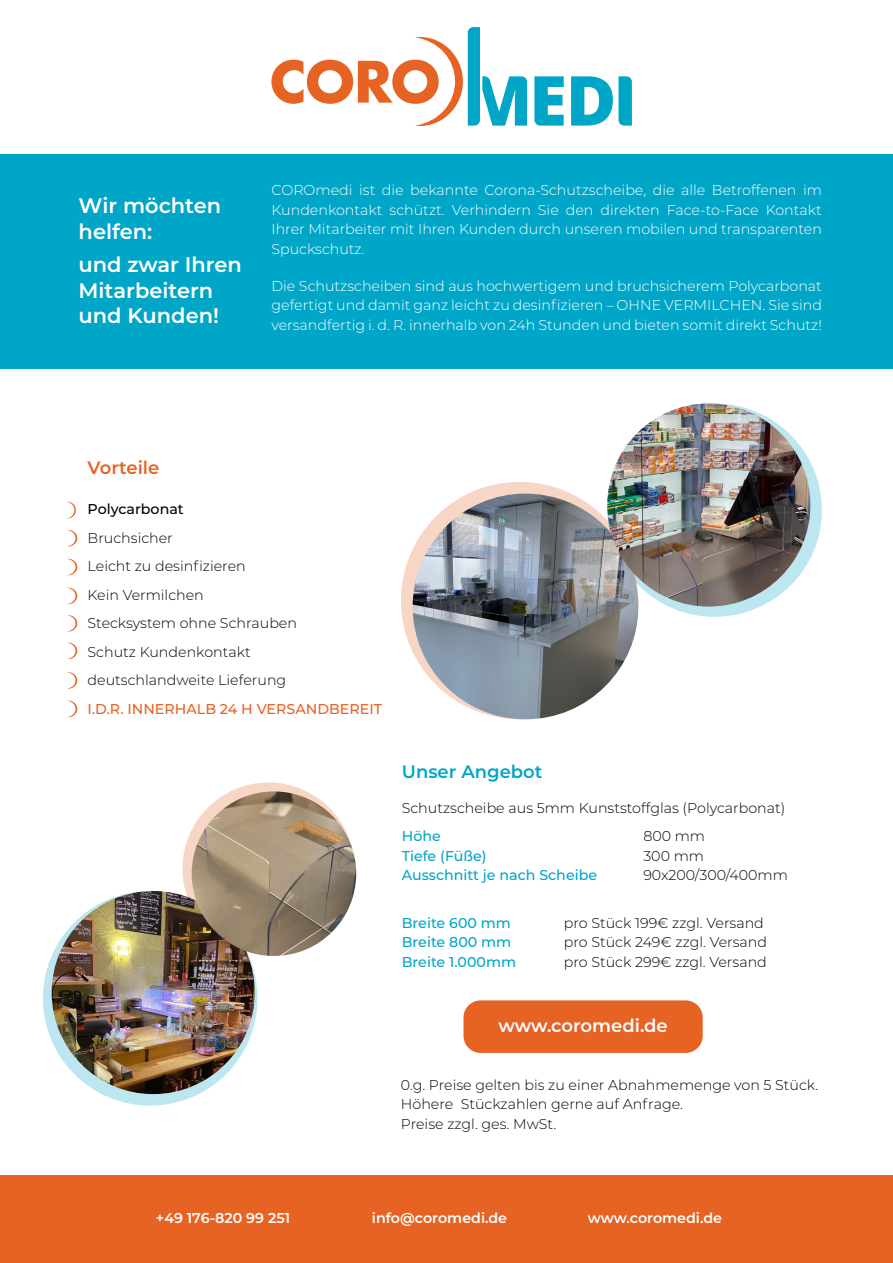
<style>
.page{position:relative;width:893px;height:1263px;background:#fff}
.page>*{position:absolute;margin:0;border:0;box-sizing:border-box;transform-origin:0 0}
.t1{font:600 21px/25.2px "Montserrat";color:#fff}
.t2{font:600 18px "Montserrat";color:#fff}
.t3{font:600 18px "Montserrat";color:#00a6c7}
.t4{font:600 18px "Montserrat";color:#e66324}
.t5{font:300 14.25px/19.5px "Montserrat";color:#fff;text-align:justify}
.t6{font:300 14.25px/28.5px "Montserrat";color:#000}
.t7{font:500 14.25px "Montserrat";color:#00a6c7}
.t8{font:600 14.25px "Montserrat";color:#fff}
.t9{font:500 14.25px "Montserrat";color:#e66324}
.t10{font:500 14.25px "Montserrat";color:#000}
</style>
<div class="page">
<div style="left:0;top:154px;width:893px;height:215px;background:#00a6c7"></div>
<div style="left:0;top:1175px;width:893px;height:88px;background:#e66324"></div>
<svg style="left:607px;top:403px;width:215px;height:214px;background:#bee6ee"></svg>
<svg style="left:401px;top:482px;width:237px;height:237px;background:#f3d3c4"></svg>
<svg style="left:43px;top:891px;width:215px;height:215px;background:#bde4ec"></svg>
<svg style="left:182px;top:782px;width:173px;height:173px;background:#f7d8c9"></svg>
<svg style="left:534px;top:76px;width:30px;height:50px"></svg>
<svg style="left:571px;top:76px;width:61px;height:50px"></svg>
<svg style="left:271px;top:27px;width:256px;height:99px"></svg>
<img style="left:413px;top:494px;width:225px;height:225px;border-radius:113px">
<img style="left:607px;top:403px;width:203px;height:204px;border-radius:102px">
<img style="left:52px;top:891px;width:203px;height:203px;border-radius:102px">
<img style="left:192px;top:791px;width:164px;height:165px;border-radius:82px">
<svg style="left:67px;top:530px;width:10px;height:16px"></svg>
<svg style="left:68px;top:559px;width:9px;height:16px"></svg>
<svg style="left:68px;top:588px;width:9px;height:16px"></svg>
<svg style="left:67px;top:615px;width:10px;height:17px"></svg>
<svg style="left:67px;top:642px;width:10px;height:17px"></svg>
<svg style="left:67px;top:672px;width:10px;height:17px"></svg>
<svg style="left:67px;top:700px;width:10px;height:17px"></svg>
<svg style="left:67px;top:502px;width:9px;height:16px"></svg>
<div style="left:463px;top:1000px;width:240px;height:53px;background:#e66324;border-radius:17px"></div>
<h1 class="t1" style="left:79px;top:192px;width:144px">Wir möchten helfen:</h1>
<h1 class="t1" style="left:79px;top:251px;width:165px">und zwar Ihren<br>Mitarbeitern und Kunden!</h1>
<p class="t5" style="left:271px;top:180px;width:552px">COROmedi ist die bekannte Corona-Schutzscheibe, die alle Betroffenen im Kundenkontakt schützt. Verhindern Sie den direkten Face-to-Face Kontakt Ihrer Mitarbeiter mit Ihren Kunden durch unseren mobilen und transparenten Spuckschutz.</p>
<p class="t5" style="left:271px;top:275px;width:552px">Die Schutzscheiben sind aus hochwertigem und bruchsicherem Polycarbonat gefertigt und damit ganz leicht zu desinfizieren – OHNE VERMILCHEN. Sie sind versandfertig i. d. R. innerhalb von 24h Stunden und bieten somit direkt Schutz!</p>
<p class="t4" style="left:88px;top:454px;width:73px">Vorteile</p>
<p class="t10" style="left:88px;top:499px;width:98px">Polycarbonat</p>
<p class="t6" style="left:88px;top:523px;width:211px">Bruchsicher<br>Leicht zu desinfizieren<br>Kein Vermilchen<br>Stecksystem ohne Schrauben<br>Schutz Kundenkontakt deutschlandweite Lieferung</p>
<p class="t9" style="left:88px;top:699px;width:296px">I.D.R. INNERHALB 24 H VERSANDBEREIT</p>
<p class="t3" style="left:402px;top:759px;width:142px">Unser Angebot</p>
<p class="t6" style="left:402px;top:794px;width:385px">Schutzscheibe aus 5mm Kunststoffglas (Polycarbonat)</p>
<p class="t7" style="left:402px;top:826px;width:41px">Höhe</p>
<p class="t6" style="left:643px;top:822px;width:63px">800 mm</p>
<p class="t7" style="left:402px;top:846px;width:86px">Tiefe (Füße)</p>
<p class="t6" style="left:643px;top:841px;width:62px">300 mm</p>
<p class="t7" style="left:402px;top:865px;width:197px">Ausschnitt je nach Scheibe</p>
<p class="t6" style="left:643px;top:861px;width:146px">90x200/300/400mm</p>
<p class="t7" style="left:402px;top:913px;width:111px">Breite 600 mm</p>
<p class="t6" style="left:564px;top:908px;width:202px">pro Stück 199€ zzgl. Versand</p>
<p class="t7" style="left:402px;top:932px;width:111px">Breite 800 mm</p>
<p class="t6" style="left:564px;top:928px;width:205px">pro Stück 249€ zzgl. Versand</p>
<p class="t7" style="left:402px;top:952px;width:116px">Breite 1.000mm</p>
<p class="t6" style="left:564px;top:947px;width:205px">pro Stück 299€ zzgl. Versand</p>
<p class="t2" style="left:498px;top:1013px;width:171px">www.coromedi.de</p>
<p class="t6" style="left:401px;top:1074px;width:419px;line-height:19.5px">0.g. Preise gelten bis zu einer Abnahmemenge von 5 Stück.<br>Höhere Stückzahlen gerne auf Anfrage.<br>Preise zzgl. ges. MwSt.</p>
<p class="t8" style="left:156px;top:1208px;width:136px">+49 176-820 99 251</p>
<p class="t8" style="left:372px;top:1208px;width:137px">info@coromedi.de</p>
<p class="t8" style="left:588px;top:1208px;width:136px">www.coromedi.de</p>
</div>
